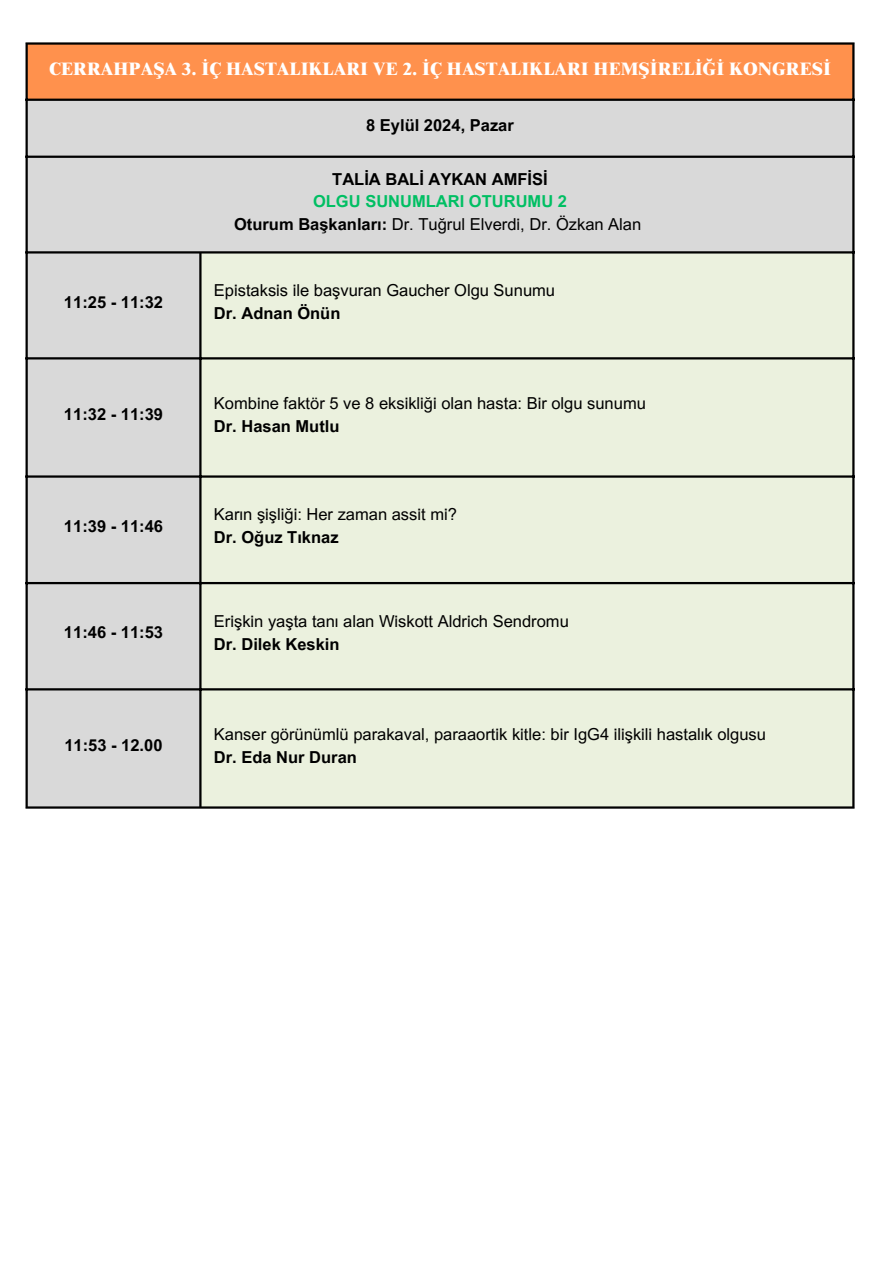
<style>
.page{position:relative;width:894px;height:1264px;background:#fff}
.page>*{position:absolute;margin:0;border:0;box-sizing:border-box;transform-origin:0 0}
.t1{font:800 18px "Times NRMT Pro";color:#fff}
.t2{font:16.5px "Arial MT Pro";color:#000}
.t3{font:700 16.5px "Arial MT Pro";color:#000}
.t4{font:700 16.5px "Arial MT Pro";color:#00bf63}
.s1{font-weight:700}
</style>
<div class="page">
<div style="left:26px;top:43px;width:827px;height:57px;background:#ff914d"></div>
<div style="left:28px;top:101px;width:824px;height:705px;background:#d9d9d9"></div>
<div style="left:201px;top:253px;width:651px;height:553px;background:#ebf1de"></div>
<hr style="left:26px;top:45px;width:2px;height:761px;background:#000">
<hr style="left:199px;top:253px;width:2px;height:553px;background:#000">
<hr style="left:852px;top:45px;width:2px;height:761px;background:#000">
<hr style="left:26px;top:42px;width:828px;height:3px;background:#000">
<hr style="left:26px;top:99px;width:828px;height:2px;background:#000">
<hr style="left:26px;top:156px;width:828px;height:2px;background:#000">
<hr style="left:26px;top:251px;width:828px;height:2px;background:#000">
<hr style="left:26px;top:357px;width:828px;height:2px;background:#000">
<hr style="left:26px;top:475px;width:828px;height:2px;background:#000">
<hr style="left:26px;top:582px;width:828px;height:2px;background:#000">
<hr style="left:26px;top:688px;width:828px;height:2px;background:#000">
<hr style="left:26px;top:806px;width:828px;height:2px;background:#000">
<p class="t1" style="left:49px;top:62px;width:783px">CERRAHPAŞA 3. İÇ HASTALIKLARI VE 2. İÇ HASTALIKLARI HEMŞİRELİĞİ KONGRESİ</p>
<p class="t3" style="left:64px;top:295px;width:100px">11:25 - 11:32</p>
<p class="t3" style="left:64px;top:408px;width:100px">11:32 - 11:39</p>
<p class="t3" style="left:64px;top:519px;width:100px">11:39 - 11:46</p>
<p class="t3" style="left:64px;top:626px;width:100px">11:46 - 11:53</p>
<p class="t3" style="left:64px;top:739px;width:100px">11:53 - 12.00</p>
<p class="t3" style="left:366px;top:119px;width:149px">8 Eylül 2024, Pazar</p>
<p class="t3" style="left:332px;top:173px;width:217px">TALİA BALİ AYKAN AMFİSİ</p>
<p class="t4" style="left:313px;top:195px;width:255px">OLGU SUNUMLARI OTURUMU 2</p>
<p class="t2" style="left:234px;top:218px;width:408px"><span class="s1">Oturum Başkanları:</span> Dr. Tuğrul Elverdi, Dr. Özkan Alan</p>
<p class="t2" style="left:214px;top:284px;width:342px">Epistaksis ile başvuran Gaucher Olgu Sunumu</p>
<p class="t3" style="left:214px;top:307px;width:128px">Dr. Adnan Önün</p>
<p class="t2" style="left:214px;top:397px;width:433px">Kombine faktör 5 ve 8 eksikliği olan hasta: Bir olgu sunumu</p>
<p class="t3" style="left:214px;top:419px;width:127px">Dr. Hasan Mutlu</p>
<p class="t2" style="left:214px;top:508px;width:244px">Karın şişliği: Her zaman assit mi?</p>
<p class="t3" style="left:214px;top:531px;width:126px">Dr. Oğuz Tıknaz</p>
<p class="t2" style="left:214px;top:615px;width:356px">Erişkin yaşta tanı alan Wiskott Aldrich Sendromu</p>
<p class="t3" style="left:214px;top:637px;width:127px">Dr. Dilek Keskin</p>
<p class="t2" style="left:214px;top:728px;width:553px">Kanser görünümlü parakaval, paraaortik kitle: bir IgG4 ilişkili hastalık olgusu</p>
<p class="t3" style="left:214px;top:750px;width:144px">Dr. Eda Nur Duran</p>
</div>
